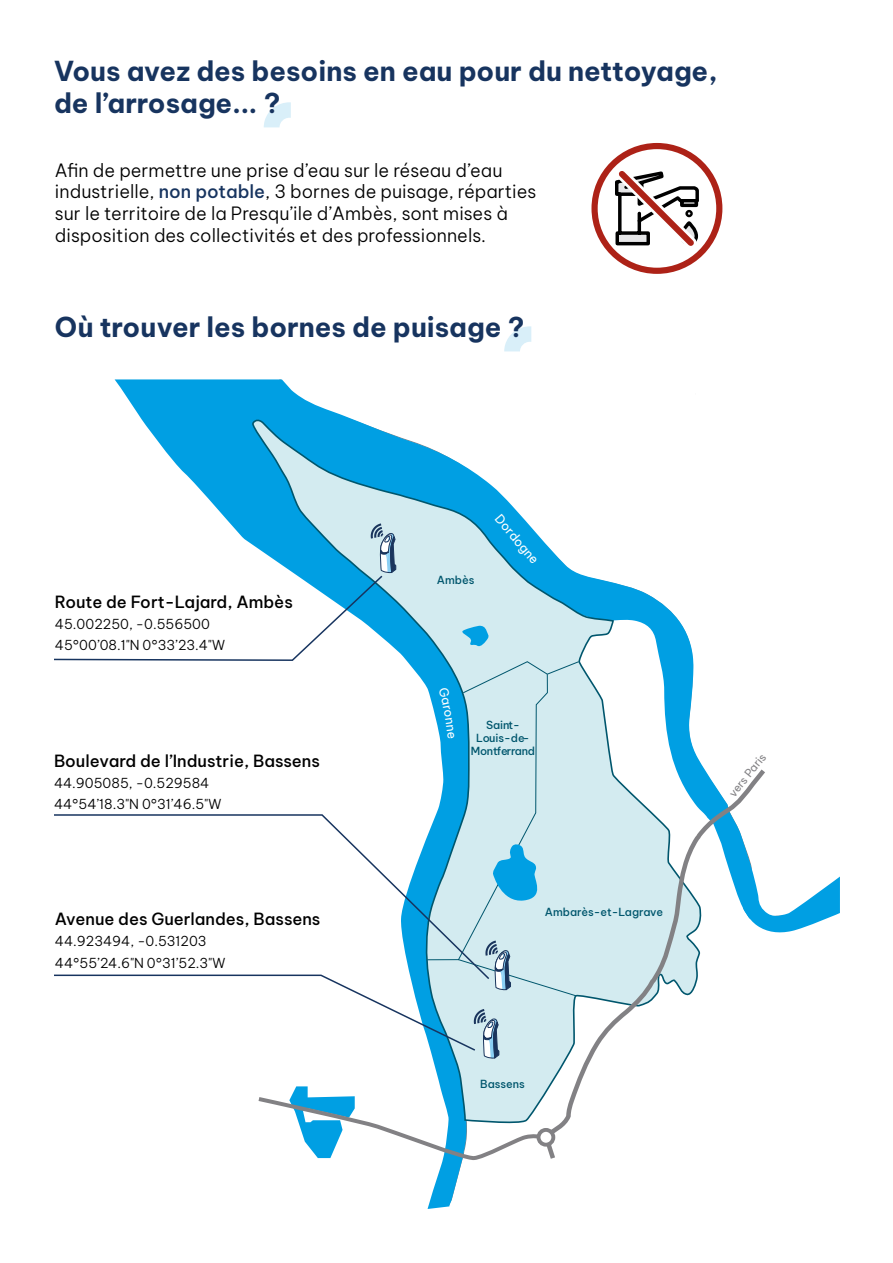
<style>
.page{position:relative;width:893px;height:1263px;background:#fff}
.page>*{position:absolute;margin:0;border:0;box-sizing:border-box;transform-origin:0 0}
.t1{font:700 27px/32.4px "Be Vietnam Pro";color:#17345f}
.t2{font:300 18px/21.6px "Be Vietnam Pro";color:#000}
.t3{font:500 16.5px "Be Vietnam Pro";color:#000}
.t4{font:300 13.5px/21px "Be Vietnam Pro";color:#000}
.t5{font:12.3px "Be Vietnam Pro";color:#fff}
.t6{font:500 10.95px/13.2px "Be Vietnam Pro";color:#00566d;text-align:center}
.t7{font:10.95px "Be Vietnam Pro";color:#828184}
.s1{font-weight:500;color:#17345f}
</style>
<div class="page">
<svg style="left:504px;top:327px;width:27px;height:24px"></svg>
<svg style="left:264px;top:103px;width:27px;height:24px"></svg>
<div style="left:591px;top:143px;width:131px;height:131px;border:6px solid #ad2217;border-radius:50%"></div>
<svg style="left:605px;top:158px;width:102px;height:101px"></svg>
<svg style="left:115px;top:379px;width:588px;height:830px"></svg>
<svg style="left:768px;top:876px;width:72px;height:57px"></svg>
<svg style="left:252px;top:417px;width:450px;height:710px"></svg>
<svg style="left:254px;top:1086px;width:287px;height:75px"></svg>
<svg style="left:541px;top:766px;width:227px;height:398px"></svg>
<div style="left:538px;top:1130px;width:15px;height:15px;background:#fff;border-radius:50%"></div>
<div style="left:537px;top:1128px;width:18px;height:18px;border:4px solid #828184;border-radius:50%"></div>
<svg style="left:54px;top:523px;width:526px;height:536px"></svg>
<h1 class="t1" style="left:54px;top:52px;width:665px">Vous avez des besoins en eau pour du nettoyage, de l’arrosage... ?</h1>
<p class="t2" style="left:55px;top:158px;width:483px">Afin de permettre une prise d’eau sur le réseau d’eau industrielle, <span class="s1">non potable</span>, 3 bornes de puisage, réparties sur le territoire de la Presqu’ile d’Ambès, sont mises à disposition des collectivités et des professionnels.</p>
<h1 class="t1" style="left:55px;top:308px;width:471px">Où trouver les bornes de puisage ?</h1>
<p class="t3" style="left:55px;top:588px;width:239px">Route de Fort-Lajard, Ambès</p>
<p class="t4" style="left:55px;top:613px;width:172px">45.002250, -0.556500<br>45°00’08.1"N 0°33’23.4"W</p>
<p class="t3" style="left:54px;top:747px;width:268px">Boulevard de l’Industrie, Bassens</p>
<p class="t4" style="left:54px;top:771px;width:169px">44.905085, -0.529584<br>44°54’18.3"N 0°31’46.5"W</p>
<p class="t3" style="left:55px;top:905px;width:267px">Avenue des Guerlandes, Bassens</p>
<p class="t4" style="left:55px;top:929px;width:172px;line-height:21.6px">44.923494, -0.531203<br>44°55’24.6"N 0°31’52.3"W</p>
<p class="t6" style="left:437px;top:572px;width:39px">Ambès</p>
<p class="t5" style="left:506px;top:510px;width:61px;rotate:50deg">Dordogne</p>
<p class="t6" style="left:471px;top:717px;width:66px">Saint-<br>Louis-de-<br>Montferrand</p>
<p class="t6" style="left:545px;top:904px;width:120px">Ambarès-et-Lagrave</p>
<p class="t6" style="left:480px;top:1076px;width:46px">Bassens</p>
<p class="t7" style="left:724px;top:789px;width:54px;rotate:-51deg">vers Paris</p>
</div>
